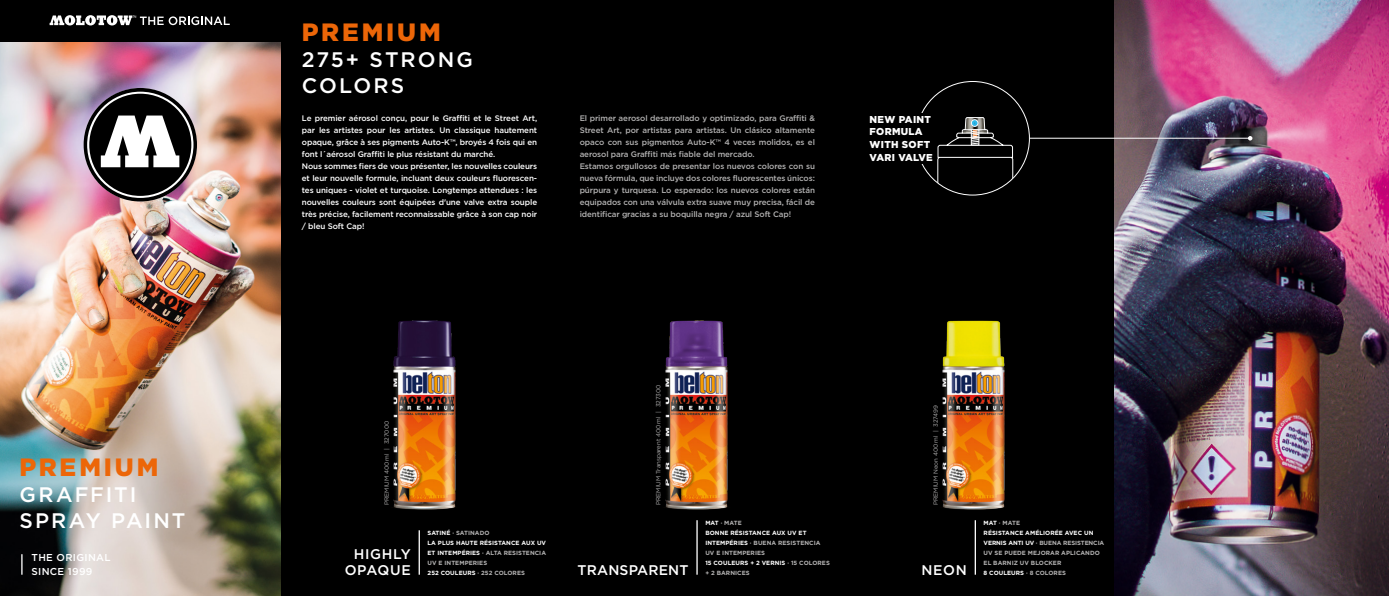
<style>
.page{position:relative;width:1389px;height:596px;background:#fff}
.page>*{position:absolute;margin:0;border:0;box-sizing:border-box;transform-origin:0 0}
.t1{font:900 25px "Gotham";letter-spacing:.115em;color:#ec6608}
.t2{font:500 21px/26px "Gotham";letter-spacing:.095em;color:#fff}
.Grafikbeschriftung_g{font:500 14px "Gotham";letter-spacing:.01em;color:#fff}
.Grafikbeschriftung_g-2{font:500 14px/16px "Gotham";letter-spacing:.05em;color:#fff;text-align:right}
.t3{font:900 10px/12.6px "Gotham";letter-spacing:.03em;color:#fff}
.t4{font:500 10px "Gotham";letter-spacing:.03em;color:#fff}
.t5{font:500 8px/12px "Gotham";letter-spacing:-.01em;color:#fff;text-align:justify}
.t6{font:500 8px/12px "Gotham";letter-spacing:-.01em;color:#b3b2b2;text-align:justify}
.t7{font:700 6px/10px "Gotham";letter-spacing:.01em;color:#fff}
.t8{font:700 6px/10px "Gotham";letter-spacing:.01em;color:#b3b2b2}
.Einf__Abs{font:6px "Gotham";color:#b3b2b2}
.s1{color:#b3b2b2}
.s2{color:#fff}
</style>
<div class="page">
<div style="left:0;top:0;width:1389px;height:595px;background:#000"></div>
<img style="left:0;top:43px;width:281px;height:552px">
<hr style="left:21px;top:554px;width:2px;height:20px;background:#fff">
<svg style="left:50px;top:15px;width:180px;height:10px"></svg>
<svg style="left:84px;top:88px;width:113px;height:113px"></svg>
<img style="left:665px;top:320px;width:63px;height:190px">
<img style="left:1114px;top:0;width:275px;height:595px">
<img style="left:393px;top:320px;width:63px;height:190px">
<img style="left:942px;top:320px;width:63px;height:190px">
<hr style="left:1029px;top:138px;width:221px;height:1px;background:#fff">
<svg style="left:1248px;top:136px;width:4px;height:4px"></svg>
<hr style="left:419px;top:530px;width:1px;height:44px;background:#fff">
<hr style="left:696px;top:520px;width:2px;height:54px;background:#fff">
<hr style="left:975px;top:520px;width:1px;height:54px;background:#fff">
<svg style="left:936px;top:117px;width:78px;height:78px"></svg>
<p class="t1" style="left:20px;top:449px;width:140px">PREMIUM</p>
<p class="t2" style="left:20px;top:480px;width:167px">GRAFFITI<br>SPRAY PAINT</p>
<p class="t4" style="left:32px;top:550px;width:80px">THE ORIGINAL</p>
<p class="t4" style="left:32px;top:564px;width:62px">SINCE 1999</p>
<p class="t1" style="left:302px;top:15px;width:140px">PREMIUM</p>
<p class="t2" style="left:302px;top:47px;width:173px">275+ STRONG</p>
<p class="t2" style="left:302px;top:73px;width:104px">COLORS</p>
<p class="t5" style="left:302px;top:112px;width:237px">Le premier aérosol conçu, pour le Graffiti et le Street Art, par les artistes pour les artistes. Un classique hautement opaque, grâce à ses pigments Auto-K™, broyés 4 fois qui en font l´aérosol Graffiti le plus résistant du marché.</p>
<p class="t5" style="left:302px;top:160px;width:237px">Nous sommes fiers de vous présenter, les nouvelles couleurs et leur nouvelle formule, incluant deux couleurs fluorescen&shy;tes uniques - violet et turquoise. Longtemps attendues : les nouvelles couleurs sont équipées d'une valve extra souple très précise, facilement reconnaissable grâce à son cap noir / bleu Soft Cap!</p>
<p class="t6" style="left:580px;top:112px;width:237px">El primer aerosol desarrollado y optimizado, para Graffiti &amp; Street Art, por artistas para artistas. Un clásico altamente opaco con sus pigmentos Auto-K™ 4 veces molidos, es el aerosol para Graffiti más fiable del mercado.</p>
<p class="t6" style="left:580px;top:160px;width:237px">Estamos orgullosos de presentar los nuevos colores con su nueva fórmula, que incluye dos colores fluorescentes únicos: púrpura y turquesa. Lo esperado: los nuevos colores están equipados con una válvula extra suave muy precisa, fácil de identificar gracias a su boquilla negra / azul Soft Cap!</p>
<p class="t3" style="left:870px;top:113px;width:63px">NEW PAINT</p>
<p class="t3" style="left:870px;top:125px;width:55px">FORMULA</p>
<p class="t3" style="left:870px;top:138px;width:65px">WITH SOFT<br>VARI VALVE</p>
<p class="Einf__Abs" style="left:383px;top:504px;width:86px;rotate:-90deg">PREMIUM 400 ml | 327000</p>
<p class="Grafikbeschriftung_g-2" style="left:345px;top:545px;width:68px">HIGHLY<br>OPAQUE</p>
<p class="t7" style="left:428px;top:527px;width:120px">SATINÉ <span class="s1">· SATINADO<br></span>LA PLUS HAUTE RÉSISTANCE AUX UV<br>ET INTEMPÉRIES <span class="s1">· ALTA RESISTENCIA<br>UV E INTEMPERIES<br></span>252 COULEURS <span class="s1">· 252 COLORES</span></p>
<p class="Einf__Abs" style="left:655px;top:504px;width:122px;rotate:-90deg">PREMIUM Transparent 400 ml | 327300</p>
<p class="t7" style="left:705px;top:517px;width:126px">MAT <span class="s1">· MATE<br></span>BONNE RÉSISTANCE AUX UV ET<br>INTEMPÉRIES <span class="s1">· BUENA RESISTENCIA<br>UV E INTEMPERIES<br></span>15 COULEURS + 2 VERNIS <span class="s1">· 15 COLORES</span></p>
<p class="Grafikbeschriftung_g" style="left:578px;top:560px;width:113px">TRANSPARENT</p>
<p class="t8" style="left:705px;top:567px;width:46px">+ 2 BARNICES</p>
<p class="Einf__Abs" style="left:932px;top:504px;width:102px;rotate:-90deg">PREMIUM Neon 400 ml | 327499</p>
<p class="t8" style="left:984px;top:517px;width:122px"><span class="s2">MAT</span> · MATE<br><span class="s2">RÉSISTANCE AMÉLIORÉE AVEC UN<br>VERNIS ANTI UV</span> · BUENA RESISTENCIA<br>UV SE PUEDE MEJORAR APLICANDO<br>EL BARNIZ UV BLOCKER</p>
<p class="Grafikbeschriftung_g" style="left:921px;top:560px;width:47px">NEON</p>
<p class="t7" style="left:984px;top:567px;width:84px">8 COULEURS <span class="s1">· 8 COLORES</span></p>
</div>
